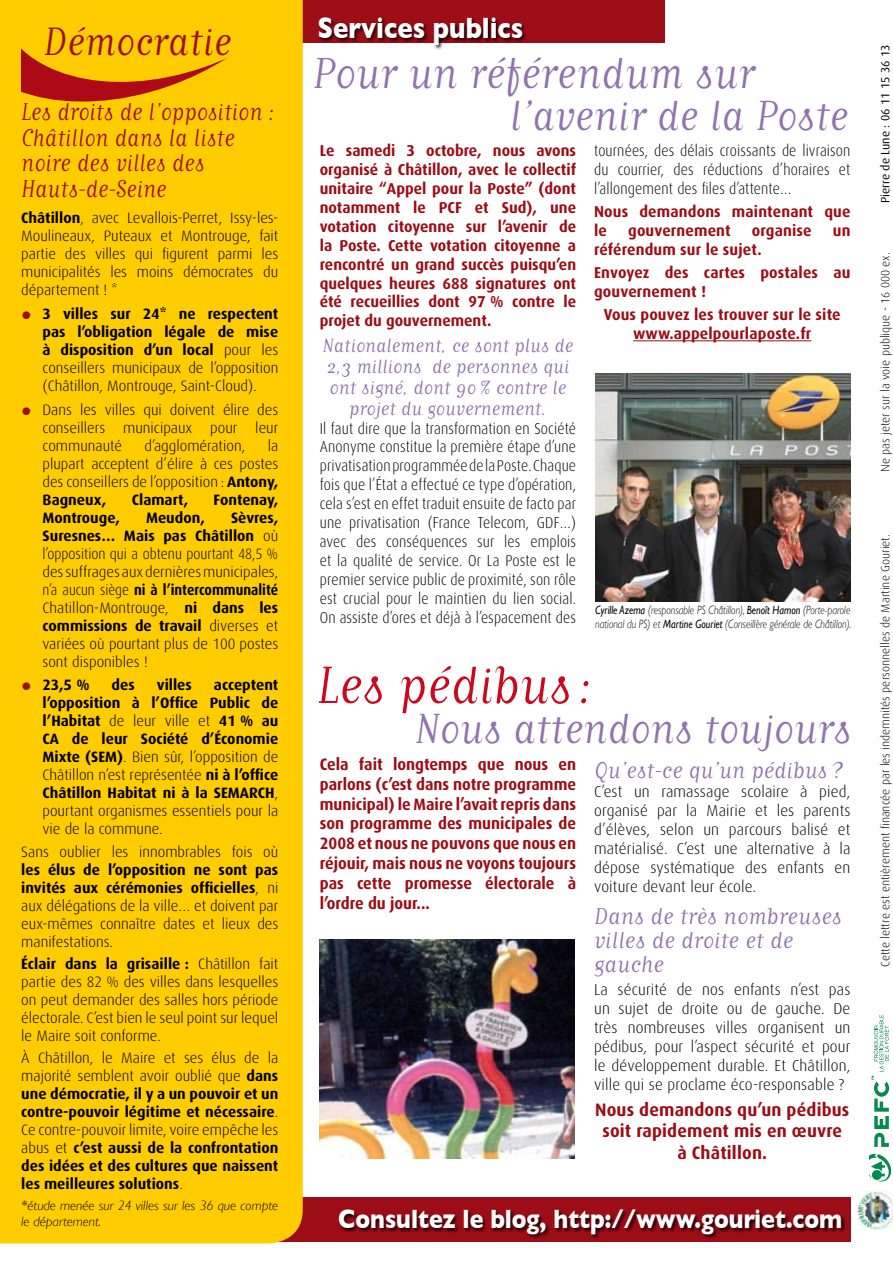
<style>
.page{position:relative;width:893px;height:1263px;background:#fff}
.page>*{position:absolute;margin:0;border:0;box-sizing:border-box;transform-origin:0 0}
.t1{font:61.5px "Matrix Script";color:#cd071e;scale:.95 1}
.t2{font:51px "Matrix Script";color:#9173ad;scale:.95 1}
.t3{font:49.5px "Matrix Script";color:#9173ad;scale:.95 1}
.t4{font:46.5px "Matrix Script";color:#9d0d16;scale:.95 1}
.t5{font:700 30px "Gill Sans";color:#fff;scale:.86 1}
.t6{font:28.5px/25.5px "Matrix Script";color:#9d0d16;scale:.9 1}
.t7{font:27px/24px "Matrix Script";color:#9173ad}
.t8{font:700 27px "Gill Sans";color:#fff;scale:.86 1}
.t9{font:27px "Matrix Script";color:#9173ad;scale:.95 1}
.t10{font:22.5px/21px "Matrix Script";color:#9173ad;text-align:center;scale:.95 1}
.t11{font:700 18px/21.6px "Dax";letter-spacing:.01em;color:#9d0d16;text-align:center}
.t12{font:700 16.5px/19.8px "Dax";color:#9d0d16;text-align:justify;scale:.95 1}
.t13{font:300 15.75px/18.9px "Dax";letter-spacing:.01em;color:#000;text-align:justify;scale:.9 1}
.t14{font:700 15.75px/18.9px "Dax";letter-spacing:.01em;color:#9d0d16}
.t15{font:300 15.75px/18.9px "Dax";letter-spacing:.01em;color:#000;text-align:justify}
.t16{font:300 15px/18px "Dax";color:#000;text-align:justify}
.t17{font:700 15px/18px "Dax";color:#000;text-align:justify}
.t18{font:italic 300 13.5px/16.2px "Gill Sans";color:#000}
.t19{font:italic 300 12px/14.4px "Gill Sans";color:#000;scale:.82 1}
.t20{font:300 12px "Dax";color:#000}
.t21{font:12px "Dax";color:#000}
.s1{font-weight:700}
.s2{font-weight:700;font-size:27px;color:#9d0d16}
.s3{font-size:27px;color:#9d0d16}
.s4{font-weight:300}
.s5{font-weight:400}
</style>
<div class="page">
<div style="left:248px;top:0;width:417px;height:43px;background:#9d0d16"></div>
<img style="left:857px;top:1190px;width:36px;height:40px">
<div style="left:254px;top:1197px;width:596px;height:45px;background:#9d0d16"></div>
<div style="left:0;top:0;width:303px;height:1243px;background:#fc0"></div>
<img style="left:320px;top:939px;width:255px;height:220px">
<hr style="left:633px;top:340px;width:178px;height:1px;background:#9d0d16">
<div style="left:318px;top:17px;width:209px;height:33px;background:#000;opacity:.75"></div>
<svg style="left:869px;top:1153px;width:22px;height:28px"></svg>
<svg style="left:872px;top:1015px;width:17px;height:132px"></svg>
<img style="left:595px;top:374px;width:255px;height:227px">
<div style="left:338px;top:1209px;width:508px;height:30px;background:#000;opacity:.75"></div>
<svg style="left:21px;top:36px;width:206px;height:66px;background:#e99806"></svg>
<h3 class="t4" style="left:44px;top:19px;width:199px">Démocratie</h3>
<h3 class="t6" style="left:21px;top:99px;width:284px">Les droits de l’opposition :<br>Châtillon dans la liste noire des villes des<br>Hauts-de-Seine</h3>
<p class="t16" style="left:21px;top:209px;width:259px"><span class="s1">Châtillon</span>, avec Levallois-Perret, Issy-les-Moulineaux, Puteaux et Montrouge, fait partie des villes qui figurent parmi les municipalités les moins démocrates du département ! *</p>
<p class="t16" style="left:43px;top:305px;width:237px;text-indent:-21px"><span class="s2">•</span> <span class="s1">3 villes sur 24* ne respectent pas l’obligation légale de mise à disposition d’un local</span> pour les conseillers municipaux de l’opposition (Châtillon, Montrouge, Saint-Cloud).</p>
<p class="t16" style="left:43px;top:401px;width:237px;text-indent:-21px"><span class="s2">•</span> Dans les villes qui doivent élire des conseillers municipaux pour leur communauté</p>
<p class="t16" style="left:145px;top:437px;width:102px">d’agglomération,</p>
<p class="t16" style="left:43px;top:437px;width:237px;text-indent:225px">la plupart acceptent d’élire à ces postes des conseillers de l’opposition : <span class="s1">Antony, Bagneux,</span></p>
<p class="t17" style="left:132px;top:491px;width:58px">Clamart,</p>
<p class="t17" style="left:214px;top:491px;width:66px">Fontenay,</p>
<p class="t17" style="left:43px;top:509px;width:79px">Montrouge,</p>
<p class="t17" style="left:146px;top:509px;width:60px">Meudon,</p>
<p class="t16" style="left:43px;top:509px;width:237px;text-indent:189px"><span class="s1">Sèvres, Suresnes… Mais pas Châtillon</span> où l’opposition qui a obtenu pourtant 48,5 % des suffrages aux dernières municipales, n’a aucun siège <span class="s1">ni à l’intercommunalité </span>Chatillon-Montrouge, <span class="s1">ni dans les commissions de travail</span> diverses et variées où pourtant plus de 100 postes sont disponibles !</p>
<p class="t17" style="left:21px;top:676px;width:70px"><span class="s3">•</span> 23,5 %</p>
<p class="t17" style="left:112px;top:676px;width:25px">des</p>
<p class="t17" style="left:157px;top:676px;width:37px">villes</p>
<p class="t17" style="left:43px;top:676px;width:237px;text-indent:171px">acceptent l’opposition à l’Office Public de l’Habitat <span class="s4">de leur ville et</span> 41 % au CA de leur Société d’Économie Mixte (SEM)<span class="s4">. Bien sûr, l’opposition de Châtillon n’est représentée</span> ni à l’office Châtillon Habitat ni à la SEMARCH<span class="s4">, pourtant organismes essentiels pour la vie de la commune.</span></p>
<p class="t16" style="left:21px;top:843px;width:259px">Sans oublier les innombrables fois où</p>
<p class="t16" style="left:21px;top:861px;width:259px"><span class="s1">les élus de l’opposition ne sont pas invités aux cérémonies officielles</span>, ni aux délégations de la ville… et doivent par eux-mêmes connaître dates et lieux des manifestations.</p>
<p class="t16" style="left:21px;top:955px;width:259px"><span class="s1">Éclair dans la grisaille :</span> Châtillon fait partie des 82 % des villes dans lesquelles on peut demander des salles hors période électorale. C’est bien le seul point sur lequel le Maire soit conforme.</p>
<p class="t17" style="left:21px;top:1049px;width:259px"><span class="s4">À Châtillon, le Maire et ses élus de la majorité semblent avoir oublié que</span> dans une démocratie, il y a un pouvoir et un contre-pouvoir légitime et nécessaire<span class="s4">.<br>Ce contre-pouvoir limite, voire empêche les abus et</span> c’est aussi de la confrontation des idées et des cultures que naissent les meilleures solutions<span class="s4">.</span></p>
<p class="t18" style="left:21px;top:1197px;width:258px">*étude menée sur 24 villes sur les 36 que compte le département.</p>
<h3 class="t5" style="left:317px;top:10px;width:241px">Services publics</h3>
<h2 class="t2" style="left:313px;top:49px;width:466px">Pour un référendum sur</h2>
<h3 class="t3" style="left:510px;top:91px;width:358px">l’avenir de la Poste</h3>
<p class="t14" style="left:320px;top:141px;width:258px;text-align:justify">Le samedi 3 octobre, nous avons organisé à Châtillon, avec le collectif unitaire “Appel pour la Poste” (dont notamment le PCF et Sud), une votation citoyenne sur l’avenir de la Poste. Cette votation citoyenne a rencontré un grand succès puisqu’en quelques heures 688 signatures ont été recueillies dont 97 % contre le projet du gouvernement.</p>
<h3 class="t10" style="left:323px;top:334px;width:265px">Nationalement, ce sont plus de<br>2,3 millions de personnes qui ont signé, dont 90% contre le projet du gouvernement.</h3>
<p class="t13" style="left:320px;top:419px;width:286px">Il faut dire que la transformation en Société Anonyme constitue la première étape d’une privatisation programmée de la Poste. Chaque fois que l’État a effectué ce type d’opération, cela s’est en effet traduit ensuite de facto par une privatisation (France Telecom, GDF…) avec des conséquences sur les emplois et la qualité de service. Or La Poste est le premier service public de proximité, son rôle est crucial pour le maintien du lien social.<br>On assiste d’ores et déjà à l’espacement des</p>
<p class="t13" style="left:594px;top:142px;width:286px">tournées, des délais croissants de livraison du courrier, des réductions d’horaires et l’allongement des files d’attente…</p>
<p class="t14" style="left:594px;top:203px;width:258px">Nous demandons maintenant que le</p>
<p class="t14" style="left:628px;top:221px;width:104px">gouvernement</p>
<p class="t14" style="left:752px;top:221px;width:61px">organise</p>
<p class="t14" style="left:833px;top:221px;width:19px">un</p>
<p class="t14" style="left:594px;top:238px;width:258px;line-height:23.1px">référendum sur le sujet.<br>Envoyez des cartes postales au</p>
<p class="t14" style="left:604px;top:280px;width:238px;line-height:23.1px;text-indent:-10px">gouvernement !<br>Vous pouvez les trouver sur le site</p>
<p class="t14" style="left:633px;top:324px;width:180px">www.appelpourlaposte.fr</p>
<p class="t19" style="left:595px;top:602px;width:314px"><span class="s5">Cyrille Azema</span> (responsable PS Châtillon), <span class="s5">Benoît Hamon</span> (Porte-parole national du PS) et <span class="s5">Martine Gouriet</span> (Conseillère générale de Châtillon).</p>
<h1 class="t1" style="left:317px;top:655px;width:293px">Les pédibus:</h1>
<h3 class="t3" style="left:415px;top:704px;width:461px">Nous attendons toujours</h3>
<p class="t12" style="left:320px;top:754px;width:271px">Cela fait longtemps que nous en parlons (c’est dans notre programme municipal) le Maire l’avait repris dans son programme des municipales de 2008 et nous ne pouvons que nous en réjouir, mais nous ne voyons toujours pas cette promesse électorale à l’ordre du jour...</p>
<h3 class="t9" style="left:594px;top:757px;width:264px">Qu’est-ce qu’un pédibus ?</h3>
<p class="t15" style="left:594px;top:782px;width:258px">C’est un ramassage scolaire à pied, organisé par la Mairie et les parents d’élèves, selon un parcours balisé et matérialisé. C’est une alternative à la dépose systématique des enfants en voiture devant leur école.</p>
<h3 class="t7" style="left:594px;top:904px;width:249px">Dans de très nombreuses villes de droite et de gauche</h3>
<p class="t15" style="left:594px;top:980px;width:258px">La sécurité de nos enfants n’est pas un sujet de droite ou de gauche. De très nombreuses villes organisent un pédibus, pour l’aspect sécurité et pour le développement durable. Et Châtillon, ville qui se proclame éco-responsable ?</p>
<p class="t11" style="left:595px;top:1099px;width:256px">Nous demandons qu’un pédibus soit rapidement mis en œuvre<br>à Châtillon.</p>
<h3 class="t8" style="left:338px;top:1203px;width:588px">Consultez le blog, http://www.gouriet.com</h3>
<p class="t21" style="left:879px;top:203px;width:160px;rotate:-90deg">Pierre de Lune : 06 11 15 36 13</p>
<p class="t20" style="left:879px;top:472px;width:221px;rotate:-90deg">Ne pas jeter sur la voie publique - 16 000 ex.</p>
<p class="t20" style="left:879px;top:967px;width:434px;rotate:-90deg">Cette lettre est entièrement financée par les indemnités personnelles de Martine Gouriet.</p>
</div>
